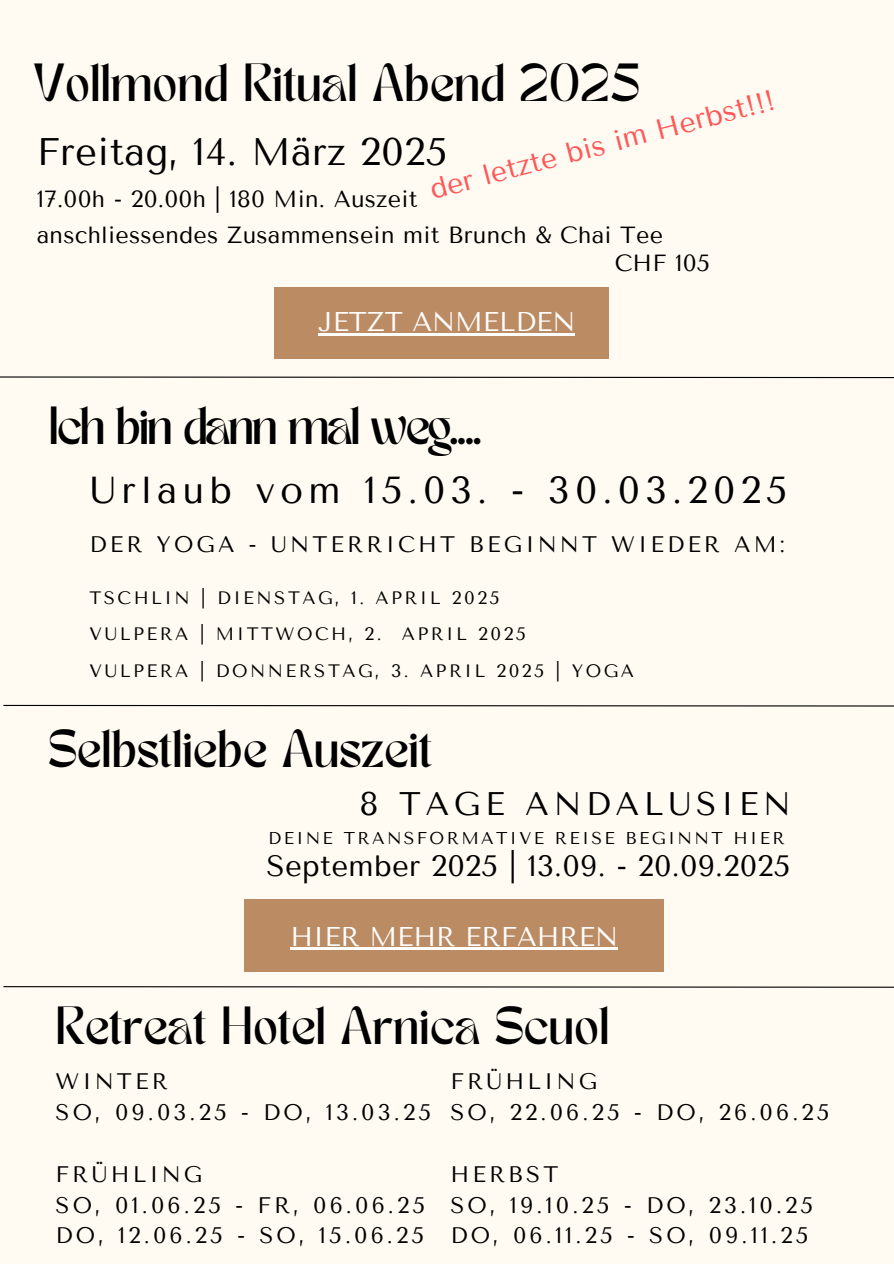
<style>
.page{position:relative;width:894px;height:1264px;background:#fff}
.page>*{position:absolute;margin:0;border:0;box-sizing:border-box;transform-origin:0 0}
.t1{font:38.25px "Tenor Sans";letter-spacing:.01em;color:#000}
.t2{font:37.5px "TANMERINGUE";color:#000}
.t3{font:37.5px "TANMERINGUE";letter-spacing:-.065em;color:#000}
.t4{font:37.35px "Tenor Sans";letter-spacing:.14em;color:#000}
.t5{font:32.55px "Tenor Sans";letter-spacing:.14em;color:#000}
.t6{font:29.25px "Tenor Sans";letter-spacing:.01em;color:#000}
.t7{font:28.5px "Tenor Sans";color:#ff5757}
.t8{font:27px "Tenor Sans";color:#fff}
.t9{font:23.25px/36px "Tenor Sans";letter-spacing:.01em;color:#000}
.t10{font:22.35px/30.8px "Tenor Sans";letter-spacing:.14em;color:#000}
.t11{font:17.85px "Tenor Sans";letter-spacing:.14em;color:#000}
.t12{font:17.1px "Tenor Sans";letter-spacing:.14em;color:#000}
</style>
<div class="page">
<div style="left:0;top:0;width:893px;height:1263px;background:#fffbf2"></div>
<div style="left:273px;top:287px;width:335px;height:71px;background:#bb8b64"></div>
<svg style="left:3px;top:704px;width:890px;height:3px"></svg>
<div style="left:244px;top:898px;width:420px;height:73px;background:#bb8b64"></div>
<hr style="left:318px;top:333px;width:257px;height:2px;background:#fff">
<hr style="left:290px;top:947px;width:328px;height:3px;background:#fff">
<svg style="left:0;top:376px;width:893px;height:3px"></svg>
<svg style="left:3px;top:986px;width:890px;height:2px;background:#6e6c68"></svg>
<h1 class="t2" style="left:34px;top:63px;width:607px">Vollmond Ritual Abend 2025</h1>
<p class="t7" style="left:426px;top:174px;width:357px;rotate:-15deg">der letzte bis im Herbst!!!</p>
<h5 class="t1" style="left:37px;top:130px;width:412px">Freitag, 14. März 2025</h5>
<h5 class="t9" style="left:37px;top:181px;width:627px">17.00h - 20.00h | 180 Min. Auszeit<br>anschliessendes Zusammensein mit Brunch &amp; Chai Tee</h5>
<h4 class="t9" style="left:614px;top:245px;width:97px">CHF 105</h4>
<h3 class="t8" style="left:318px;top:306px;width:258px">JETZT ANMELDEN</h3>
<p class="t3" style="left:49px;top:406px;width:435px">Ich bin dann mal weg....</p>
<p class="t4" style="left:89px;top:469px;width:699px">Urlaub vom 15.03. - 30.03.2025</p>
<p class="t10" style="left:89px;top:529px;width:697px">DER YOGA - UNTERRICHT BEGINNT WIEDER AM:</p>
<p class="t11" style="left:89px;top:587px;width:412px">TSCHLIN | DIENSTAG, 1. APRIL 2025</p>
<h1 class="t11" style="left:89px;top:624px;width:438px">VULPERA | MITTWOCH, 2. APRIL 2025</h1>
<p class="t11" style="left:89px;top:660px;width:546px">VULPERA | DONNERSTAG, 3. APRIL 2025 | YOGA</p>
<h2 class="t2" style="left:49px;top:728px;width:385px">Selbstliebe Auszeit</h2>
<p class="t5" style="left:359px;top:785px;width:432px">8 TAGE ANDALUSIEN</p>
<h1 class="t12" style="left:268px;top:828px;width:517px">DEINE TRANSFORMATIVE REISE BEGINNT HIER</h1>
<h1 class="t6" style="left:266px;top:848px;width:525px">September 2025 | 13.09. - 20.09.2025</h1>
<h4 class="t8" style="left:290px;top:920px;width:329px">HIER MEHR ERFAHREN</h4>
<h3 class="t2" style="left:56px;top:1006px;width:555px">Retreat Hotel Arnica Scuol</h3>
<h2 class="t10" style="left:56px;top:1066px;width:377px">WINTER<br>SO, 09.03.25 - DO, 13.03.25</h2>
<p class="t10" style="left:56px;top:1158px;width:371px">FRÜHLING<br>SO, 01.06.25 - FR, 06.06.25<br>DO, 12.06.25 - SO, 15.06.25</p>
<h1 class="t10" style="left:450px;top:1066px;width:380px">FRÜHLING<br>SO, 22.06.25 - DO, 26.06.25</h1>
<h4 class="t10" style="left:450px;top:1158px;width:364px">HERBST<br>SO, 19.10.25 - DO, 23.10.25<br>DO, 06.11.25 - SO, 09.11.25</h4>
</div>
